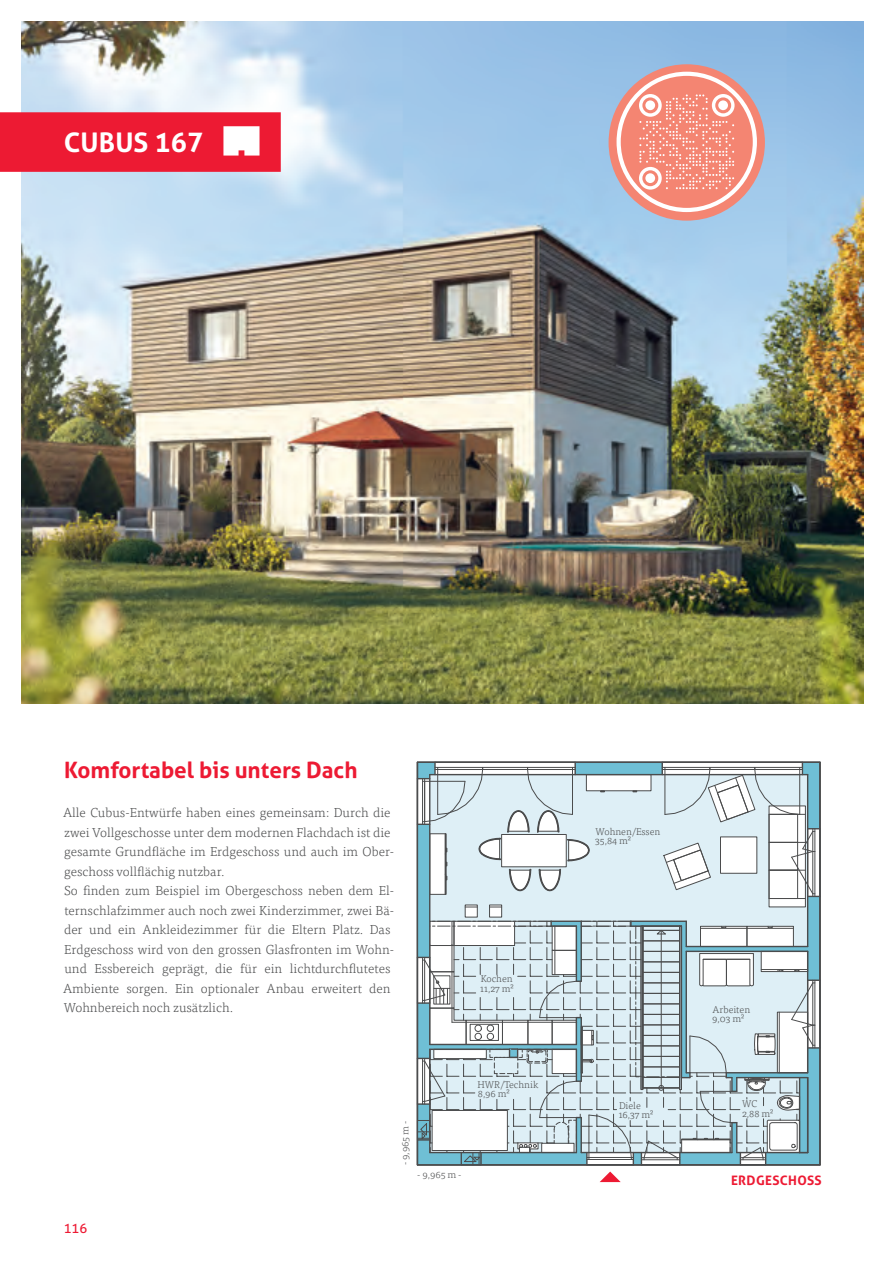
<style>
.page{position:relative;width:893px;height:1263px;background:#fff}
.page>*{position:absolute;margin:0;border:0;box-sizing:border-box;transform-origin:0 0}
.t1{font:700 27px "Aller Typo";letter-spacing:.005em;color:#fff}
.t2{font:700 22.5px "Aller";color:#ed1a33}
.t3{font:300 13.05px/19.5px "Tisa Pro";color:#4b4c4d}
.t4{font:700 13.05px "Aller";letter-spacing:.025em;color:#ed1a33}
.t5{font:13.05px "Aller";color:#ed1a33}
.t6{font:300 9.9px/9.6px "Tisa Pro";color:#4b4c4d}
</style>
<div class="page">
<img style="left:21px;top:21px;width:842px;height:682px">
<svg style="left:419px;top:763px;width:400px;height:400px"></svg>
<hr style="left:515px;top:921px;width:36px;height:1px;background:#4b4c4d">
<hr style="left:581px;top:921px;width:50px;height:1px;background:#4b4c4d">
<hr style="left:690px;top:1072px;width:36px;height:1px;background:#4b4c4d">
<svg style="left:600px;top:1171px;width:21px;height:11px"></svg>
<div style="left:609px;top:64px;width:156px;height:157px;background:#f48572;border-radius:50%"></div>
<svg style="left:616px;top:72px;width:141px;height:140px"></svg>
<div style="left:645px;top:100px;width:10px;height:10px;background:#fff;border-radius:50%"></div>
<div style="left:718px;top:100px;width:10px;height:10px;background:#fff;border-radius:50%"></div>
<div style="left:645px;top:173px;width:10px;height:10px;background:#fff;border-radius:50%"></div>
<div style="left:0;top:112px;width:281px;height:60px;background:#ed1a33"></div>
<svg style="left:223px;top:126px;width:36px;height:30px"></svg>
<h1 class="t1" style="left:64px;top:126px;width:141px">CUBUS 167</h1>
<h2 class="t2" style="left:64px;top:756px;width:295px">Komfortabel bis unters Dach</h2>
<p class="t3" style="left:63px;top:802px;width:333px">Alle Cubus-Entwürfe haben eines gemeinsam: Durch die zwei Vollgeschosse unter dem modernen Flachdach ist die gesamte Grundfläche im Erdgeschoss und auch im Ober&shy;geschoss vollflächig nutzbar.<br>So finden zum Beispiel im Obergeschoss neben dem El&shy;ternschlafzimmer auch noch zwei Kinderzimmer, zwei Bä&shy;der und ein Ankleidezimmer für die Eltern Platz. Das Erdgeschoss wird von den grossen Glasfronten im Wohn&shy;und Essbereich geprägt, die für ein lichtdurchflutetes Ambiente sorgen. Ein optionaler Anbau erweitert den Wohnbereich noch zusätzlich.</p>
<p class="t6" style="left:480px;top:974px;width:35px">Kochen<br>11,27 m²</p>
<p class="t5" style="left:64px;top:1221px;width:25px">116</p>
<p class="t6" style="left:400px;top:1165px;width:46px;rotate:-90deg">- 9,965 m -</p>
<p class="t6" style="left:417px;top:1169px;width:46px">- 9,965 m -</p>
<p class="t6" style="left:477px;top:1079px;width:62px">HWR/Technik<br>8,96 m²</p>
<p class="t6" style="left:595px;top:826px;width:67px">Wohnen/Essen<br>35,84 m²</p>
<p class="t6" style="left:619px;top:1100px;width:36px">Diele<br>16,37 m²</p>
<p class="t6" style="left:712px;top:1004px;width:39px">Arbeiten<br>9,03 m²</p>
<p class="t6" style="left:742px;top:1099px;width:33px;line-height:9.1px">WC<br>2,88 m²</p>
<p class="t4" style="left:731px;top:1172px;width:92px">ERDGESCHOSS</p>
</div>
